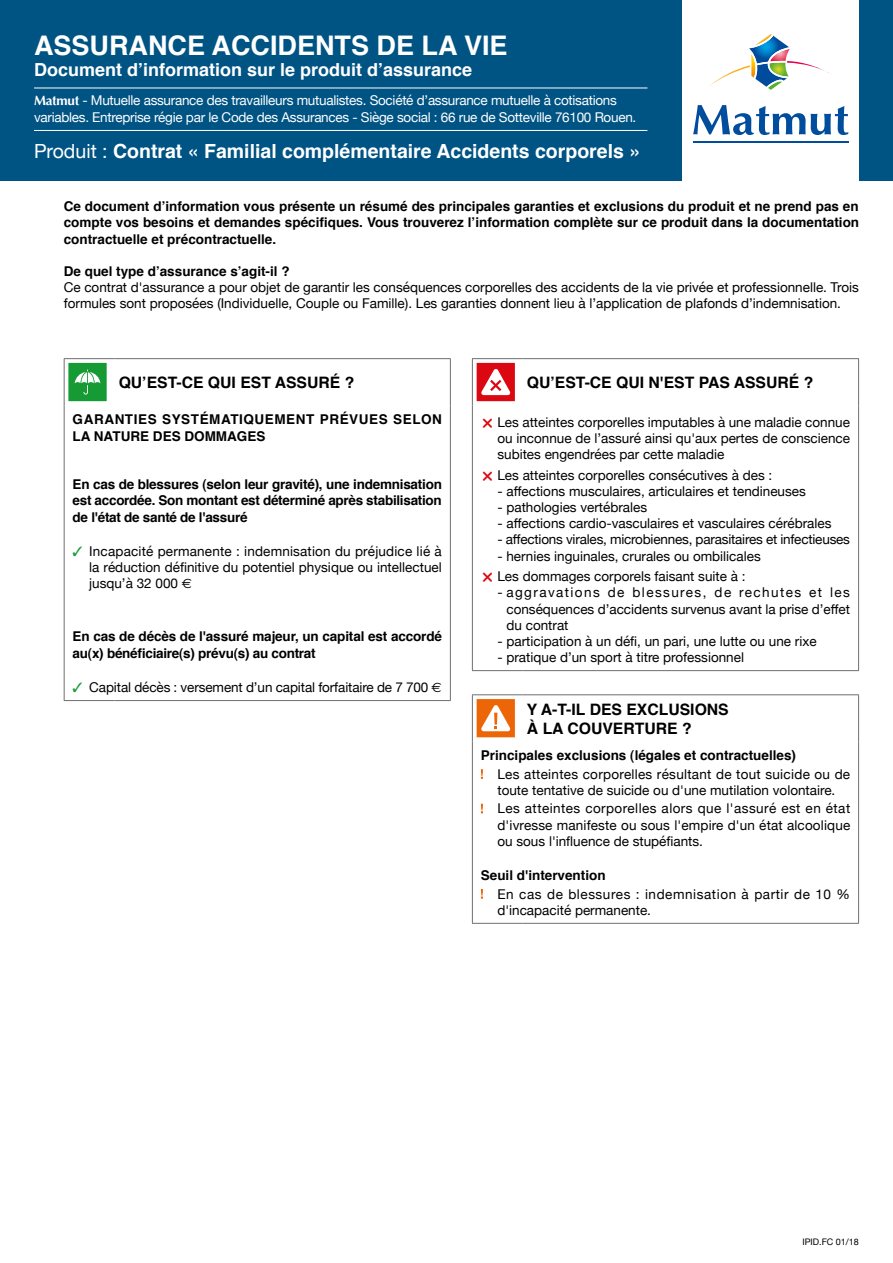
<style>
.page{position:relative;width:893px;height:1263px;background:#fff}
.page>*{position:absolute;margin:0;border:0;box-sizing:border-box;transform-origin:0 0}
.t1{font:700 27px "Helvetica";color:#fff}
.t2{font:700 19.5px "Helvetica";color:#fff}
.t3{font:700 18px "Helvetica";color:#fff}
.t4{font:700 15.75px/18.9px "Helvetica";color:#000}
.t5{font:13.5px/16.2px "Helvetica Neue";color:#000;text-align:justify}
.t6{font:700 13.5px/16.2px "Helvetica";color:#000;text-align:justify}
.t7{font:13.5px/16.2px "Helvetica Neue";letter-spacing:-.02em;color:#fff}
.t8{font:13.5px/16.2px "Helvetica Neue";letter-spacing:.04em;color:#000}
.t9{font:700 13.5px/16.2px "Helvetica";letter-spacing:.04em;color:#000}
.t10{font:9px "Helvetica Neue";color:#000}
.s1{font-family:"Optima";font-weight:700}
.s2{font-family:"Helvetica Neue";font-weight:400}
.s3{color:#159a34}
.s4{font-family:"Euro Sans"}
</style>
<div class="page">
<div style="left:0;top:0;width:893px;height:181px;background:#005484"></div>
<hr style="left:34px;top:88px;width:613px;height:1px;background:#fff">
<hr style="left:34px;top:130px;width:613px;height:1px;background:#fff">
<hr style="left:472px;top:358px;width:51px;height:1px;background:#706f6f">
<hr style="left:472px;top:359px;width:1px;height:46px;background:#706f6f">
<hr style="left:523px;top:358px;width:336px;height:1px;background:#706f6f">
<hr style="left:858px;top:359px;width:1px;height:46px;background:#706f6f">
<hr style="left:472px;top:405px;width:1px;height:265px;background:#706f6f">
<hr style="left:858px;top:405px;width:1px;height:265px;background:#706f6f">
<hr style="left:472px;top:670px;width:51px;height:1px;background:#706f6f">
<hr style="left:523px;top:670px;width:336px;height:1px;background:#706f6f">
<div style="left:477px;top:363px;width:38px;height:38px;background:#db0812"></div>
<svg style="left:481px;top:369px;width:30px;height:26px"></svg>
<hr style="left:472px;top:694px;width:51px;height:1px;background:#706f6f">
<hr style="left:472px;top:695px;width:1px;height:46px;background:#706f6f">
<hr style="left:523px;top:694px;width:336px;height:1px;background:#706f6f">
<hr style="left:858px;top:695px;width:1px;height:46px;background:#706f6f">
<hr style="left:472px;top:741px;width:1px;height:182px;background:#706f6f">
<hr style="left:858px;top:741px;width:1px;height:182px;background:#706f6f">
<hr style="left:472px;top:923px;width:51px;height:1px;background:#706f6f">
<hr style="left:523px;top:923px;width:336px;height:1px;background:#706f6f">
<div style="left:477px;top:699px;width:38px;height:38px;background:#ec6608"></div>
<svg style="left:481px;top:705px;width:30px;height:26px"></svg>
<svg style="left:481px;top:769px;width:2px;height:10px"></svg>
<svg style="left:481px;top:804px;width:2px;height:9px"></svg>
<svg style="left:481px;top:889px;width:2px;height:9px"></svg>
<hr style="left:64px;top:358px;width:50px;height:1px;background:#706f6f">
<hr style="left:64px;top:359px;width:1px;height:46px;background:#706f6f">
<hr style="left:114px;top:358px;width:337px;height:1px;background:#706f6f">
<hr style="left:450px;top:359px;width:1px;height:46px;background:#706f6f">
<hr style="left:64px;top:405px;width:1px;height:295px;background:#706f6f">
<hr style="left:450px;top:405px;width:1px;height:295px;background:#706f6f">
<hr style="left:64px;top:700px;width:50px;height:1px;background:#706f6f">
<hr style="left:114px;top:700px;width:337px;height:1px;background:#706f6f">
<div style="left:68px;top:363px;width:39px;height:38px;background:#159a34"></div>
<svg style="left:75px;top:369px;width:25px;height:26px"></svg>
<div style="left:682px;top:0;width:177px;height:184px;background:#fff"></div>
<svg style="left:693px;top:105px;width:155px;height:30px"></svg>
<hr style="left:693px;top:141px;width:155px;height:1px;background:#004d9d">
<svg style="left:709px;top:34px;width:121px;height:56px"></svg>
<h1 class="t1" style="left:34px;top:27px;width:475px">ASSURANCE ACCIDENTS DE LA VIE</h1>
<h3 class="t3" style="left:34px;top:58px;width:440px">Document d’information sur le produit d’assurance</h3>
<p class="t7" style="left:34px;top:93px;width:604px"><span class="s1">Matmut</span> - Mutuelle assurance des travailleurs mutualistes. Société d’assurance mutuelle à cotisations variables. Entreprise régie par le Code des Assurances - Siège social : 66 rue de Sotteville 76100 Rouen.</p>
<h2 class="t2" style="left:34px;top:138px;width:608px"><span class="s2">Produit :</span> Contrat « Familial complémentaire Accidents corporels »</h2>
<p class="t6" style="left:64px;top:199px;width:797px">Ce document d’information vous présente un résumé des principales garanties et exclusions du produit et ne prend pas en compte vos besoins et demandes spécifiques. Vous trouverez l’information complète sur ce produit dans la documentation contractuelle et précontractuelle.</p>
<p class="t6" style="left:64px;top:264px;width:227px">De quel type d’assurance s’agit-il ?</p>
<p class="t5" style="left:64px;top:280px;width:797px">Ce contrat d'assurance a pour objet de garantir les conséquences corporelles des accidents de la vie privée et professionnelle. Trois formules sont proposées (Individuelle, Couple ou Famille). Les garanties donnent lieu à l’application de plafonds d’indemnisation.</p>
<p class="t4" style="left:119px;top:374px;width:237px">QU’EST-CE QUI EST ASSURÉ ?</p>
<p class="t9" style="left:73px;top:412px;width:371px">GARANTIES SYSTÉMATIQUEMENT PRÉVUES SELON<br>LA NATURE DES DOMMAGES</p>
<p class="t6" style="left:73px;top:477px;width:371px">En cas de blessures (selon leur gravité), une indemnisation est accordée. Son montant est déterminé après stabilisation de l'état de santé de l'assuré</p>
<p class="t5" style="left:89px;top:544px;width:354px;text-indent:-17px"><span class="s3">✓</span> Incapacité permanente : indemnisation du préjudice lié à la réduction définitive du potentiel physique ou intellectuel jusqu’à 32 000 <span class="s4">€</span></p>
<p class="t6" style="left:73px;top:629px;width:371px">En cas de décès de l'assuré majeur, un capital est accordé au(x) bénéficiaire(s) prévu(s) au contrat</p>
<p class="t5" style="left:73px;top:680px;width:371px"><span class="s3">✓</span> Capital décès : versement d’un capital forfaitaire de 7 700 <span class="s4">€</span></p>
<p class="t4" style="left:527px;top:374px;width:288px">QU’EST-CE QUI N'EST PAS ASSURÉ ?</p>
<p class="t5" style="left:497px;top:415px;width:354px">Les atteintes corporelles imputables à une maladie connue ou inconnue de l’assuré ainsi qu'aux pertes de conscience subites engendrées par cette maladie</p>
<p class="t5" style="left:497px;top:467px;width:276px">Les atteintes corporelles consécutives à des :</p>
<p class="t5" style="left:497px;top:484px;width:310px">- affections musculaires, articulaires et tendineuses</p>
<p class="t5" style="left:497px;top:500px;width:151px">- pathologies vertébrales</p>
<p class="t5" style="left:497px;top:516px;width:336px">- affections cardio-vasculaires et vasculaires cérébrales</p>
<p class="t5" style="left:497px;top:532px;width:354px">- affections virales, microbiennes, parasitaires et infectieuses</p>
<p class="t5" style="left:497px;top:546px;width:265px;line-height:20.4px">- hernies inguinales, crurales ou ombilicales<br>Les dommages corporels faisant suite à :</p>
<p class="t5" style="left:506px;top:585px;width:345px;text-indent:-9px">- aggravations de blessures, de rechutes et les conséquences d’accidents survenus avant la prise d’effet du contrat</p>
<p class="t5" style="left:497px;top:634px;width:321px">- participation à un défi, un pari, une lutte ou une rixe</p>
<p class="t5" style="left:497px;top:650px;width:248px">- pratique d’un sport à titre professionnel</p>
<p class="t4" style="left:527px;top:701px;width:203px">Y A-T-IL DES EXCLUSIONS<br>À LA COUVERTURE ?</p>
<p class="t6" style="left:481px;top:748px;width:317px">Principales exclusions (légales et contractuelles)</p>
<p class="t5" style="left:497px;top:767px;width:354px">Les atteintes corporelles résultant de tout suicide ou de toute tentative de suicide ou d'une mutilation volontaire.</p>
<p class="t5" style="left:497px;top:801px;width:354px">Les atteintes corporelles alors que l'assuré est en état d'ivresse manifeste ou sous l'empire d'un état alcoolique ou sous l'influence de stupéfiants.</p>
<p class="t6" style="left:481px;top:868px;width:126px">Seuil d'intervention</p>
<p class="t8" style="left:497px;top:886px;width:354px">En cas de blessures : indemnisation à partir de 10 % d'incapacité permanente.</p>
<p class="t10" style="left:802px;top:1235px;width:58px">IPID.FC 01/18</p>
</div>
